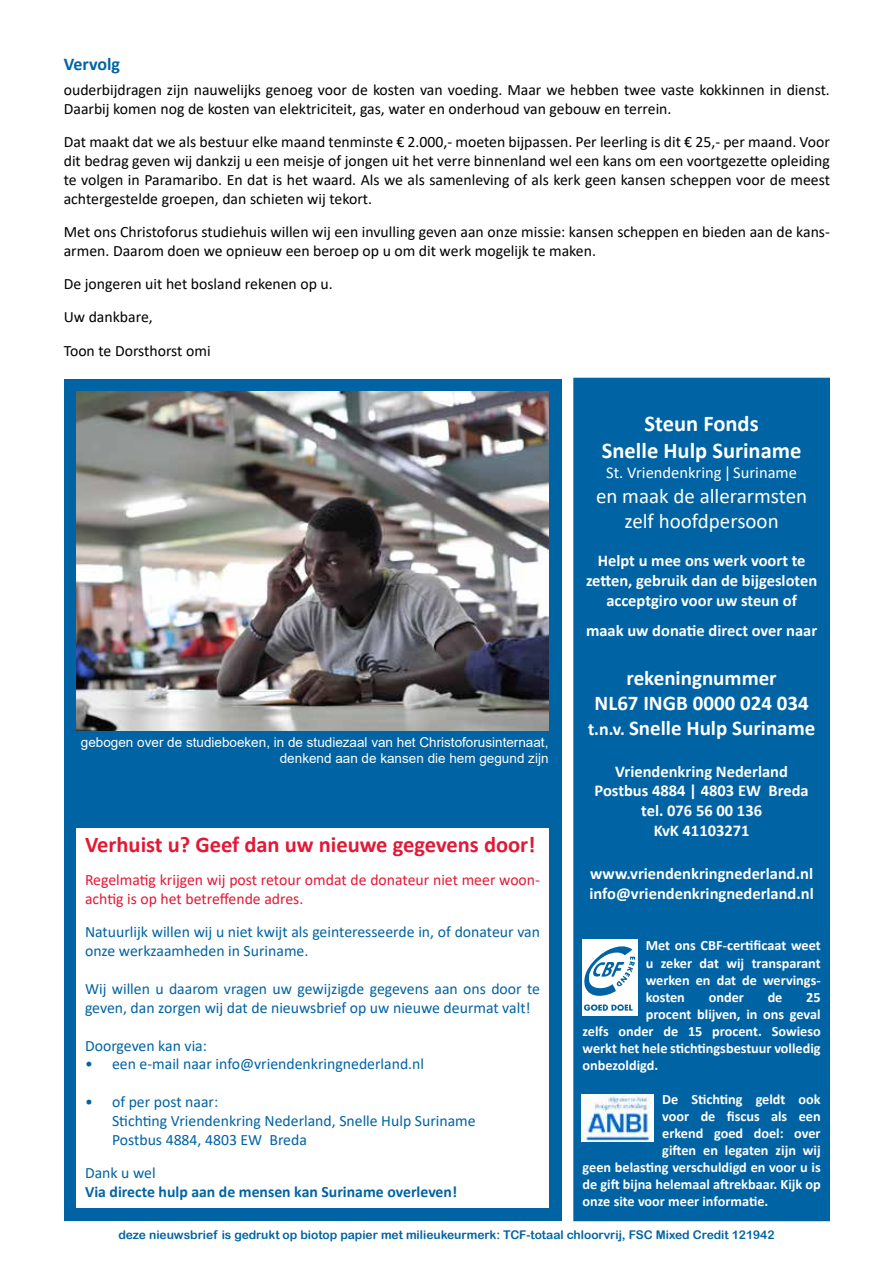
<style>
.page{position:relative;width:893px;height:1263px;background:#fff}
.page>*{position:absolute;margin:0;border:0;box-sizing:border-box;transform-origin:0 0}
.t1{font:700 22.5px "Calibri";color:#e31837}
.t2{font:700 22.5px/27px "Calibri";color:#fff;text-align:center}
.t3{font:700 21px/25.2px "Calibri";color:#fff;text-align:center}
.t4{font:21px/25.2px "Calibri";color:#fff;text-align:center}
.t5{font:700 18px "Calibri";color:#0063a3}
.t6{font:700 16.5px/19.8px "Calibri";color:#fff;text-align:center}
.t7{font:16.5px "Calibri";color:#fff}
.t8{font:15.75px/18.9px "Calibri";color:#000}
.t9{font:15.75px/18.9px "Calibri";color:#0063a3}
.t10{font:15.75px/18.9px "Calibri";color:#e31837}
.t11{font:700 15.75px "Calibri";color:#0063a3}
.t12{font:700 14.25px/17.1px "Calibri";color:#fff;text-align:justify}
.t13{font:13.5px/16.2px "Arial";color:#fff;text-align:right}
.t14{font:12px "Arial Rounded MT Bold";color:#0063a3}
.s1{font-size:18px}
</style>
<div class="page">
<div style="left:574px;top:378px;width:255px;height:842px;background:#0063a3"></div>
<div style="left:573px;top:378px;width:257px;height:843px;border:2px solid #0063a3"></div>
<div style="left:64px;top:379px;width:497px;height:841px;background:#0063a3"></div>
<div style="left:582px;top:939px;width:55px;height:77px;background:#fff"></div>
<svg style="left:584px;top:946px;width:51px;height:50px"></svg>
<svg style="left:584px;top:1004px;width:49px;height:7px"></svg>
<img style="left:582px;top:1094px;width:72px;height:48px">
<div style="left:77px;top:828px;width:472px;height:380px;background:#fff"></div>
<img style="left:77px;top:392px;width:472px;height:338px">
<p class="t5" style="left:64px;top:51px;width:58px">Vervolg</p>
<p class="t8" style="left:64px;top:80px;width:768px">ouderbijdragen zijn nauwelijks genoeg voor de kosten van voeding. Maar we hebben twee vaste kokkinnen in dienst.<br>Daarbij komen nog de kosten van elektriciteit, gas, water en onderhoud van gebouw en terrein.</p>
<p class="t8" style="left:64px;top:132px;width:768px;text-align:justify">Dat maakt dat we als bestuur elke maand tenminste € 2.000,- moeten bijpassen. Per leerling is dit € 25,- per maand. Voor dit bedrag geven wij dankzij u een meisje of jongen uit het verre binnenland wel een kans om een voortgezette opleiding te volgen in Paramaribo. En dat is het waard. Als we als samenleving of als kerk geen kansen scheppen voor de meest achtergestelde groepen, dan schieten wij tekort.</p>
<p class="t8" style="left:64px;top:222px;width:768px">Met ons Christoforus studiehuis willen wij een invulling geven aan onze missie: kansen scheppen en bieden aan de kans&shy;armen. Daarom doen we opnieuw een beroep op u om dit werk mogelijk te maken.</p>
<p class="t8" style="left:64px;top:267px;width:271px;line-height:33.3px">De jongeren uit het bosland rekenen op u.<br>Uw dankbare,<br>Toon te Dorsthorst omi</p>
<p class="t13" style="left:81px;top:734px;width:469px">gebogen over de studieboeken, in de studiezaal van het Christoforusinternaat, denkend aan de kansen die hem gegund zijn</p>
<h1 class="t1" style="left:85px;top:828px;width:452px">Verhuist u? Geef dan uw nieuwe gegevens door!</h1>
<p class="t10" style="left:85px;top:870px;width:456px">Regelmatig krijgen wij post retour omdat de donateur niet meer woon&shy;achtig is op het betreffende adres.</p>
<p class="t9" style="left:85px;top:922px;width:456px">Natuurlijk willen wij u niet kwijt als geinteresseerde in, of donateur van onze werkzaamheden in Suriname.</p>
<p class="t9" style="left:85px;top:979px;width:456px">Wij willen u daarom vragen uw gewijzigde gegevens aan ons door te geven, dan zorgen wij dat de nieuwsbrief op uw nieuwe deurmat valt!</p>
<p class="t9" style="left:85px;top:1035px;width:124px">Doorgeven kan via:</p>
<p class="t9" style="left:85px;top:1054px;width:341px">• een e-mail naar info@vriendenkringnederland.nl</p>
<p class="t9" style="left:112px;top:1092px;width:365px;text-indent:-27px">• of per post naar:<br>Stichting Vriendenkring Nederland, Snelle Hulp Suriname<br>Postbus 4884, 4803 EW Breda</p>
<p class="t9" style="left:85px;top:1163px;width:72px">Dank u wel</p>
<p class="t11" style="left:85px;top:1181px;width:374px">Via directe hulp aan de mensen kan Suriname overleven!</p>
<h1 class="t2" style="left:602px;top:410px;width:201px">Steun Fonds<br>Snelle Hulp Suriname</h1>
<p class="t7" style="left:606px;top:461px;width:192px">St. Vriendenkring | Suriname</p>
<h2 class="t4" style="left:596px;top:483px;width:213px">en maak de allerarmsten zelf hoofdpersoon</h2>
<p class="t6" style="left:586px;top:550px;width:233px">Helpt u mee ons werk voort te zetten, gebruik dan de bijgesloten acceptgiro voor uw steun of</p>
<p class="t6" style="left:586px;top:621px;width:233px">maak uw donatie direct over naar</p>
<h2 class="t3" style="left:588px;top:665px;width:229px">rekeningnummer<br>NL67 INGB 0000 024 034 <span class="s1">t.n.v.</span> Snelle Hulp Suriname</h2>
<p class="t6" style="left:595px;top:761px;width:216px">Vriendenkring Nederland<br>Postbus 4884 | 4803 EW Breda tel. 076 56 00 136<br>KvK 41103271</p>
<p class="t6" style="left:589px;top:864px;width:226px;text-align:left">www.vriendenkringnederland.nl info@vriendenkringnederland.nl</p>
<p class="t12" style="left:646px;top:937px;width:176px">Met ons CBF-certificaat weet u zeker dat wij transparant werken en dat de wervings&shy;kosten</p>
<p class="t12" style="left:709px;top:988px;width:37px">onder</p>
<p class="t12" style="left:768px;top:988px;width:16px">de</p>
<p class="t12" style="left:806px;top:988px;width:16px">25</p>
<p class="t12" style="left:646px;top:1005px;width:176px">procent blijven, in ons geval</p>
<p class="t12" style="left:583px;top:1022px;width:240px">zelfs onder de 15 procent. Sowieso</p>
<p class="t12" style="left:583px;top:1040px;width:240px">werkt het hele stichtingsbestuur volledig</p>
<p class="t12" style="left:583px;top:1057px;width:77px">onbezoldigd.</p>
<p class="t12" style="left:662px;top:1090px;width:160px">De Stichting geldt ook</p>
<p class="t12" style="left:662px;top:1107px;width:160px">voor de fiscus als een</p>
<p class="t12" style="left:662px;top:1124px;width:160px">erkend goed doel: over</p>
<p class="t12" style="left:662px;top:1141px;width:160px">giften en legaten zijn wij</p>
<p class="t12" style="left:583px;top:1158px;width:240px">geen belasting verschuldigd en voor u is</p>
<p class="t12" style="left:583px;top:1176px;width:240px">de gift bijna helemaal aftrekbaar. Kijk op</p>
<p class="t12" style="left:583px;top:1193px;width:187px">onze site voor meer informatie.</p>
<p class="t14" style="left:118px;top:1228px;width:658px">deze nieuwsbrief is gedrukt op biotop papier met milieukeurmerk: TCF-totaal chloorvrij, FSC Mixed Credit 121942</p>
</div>
